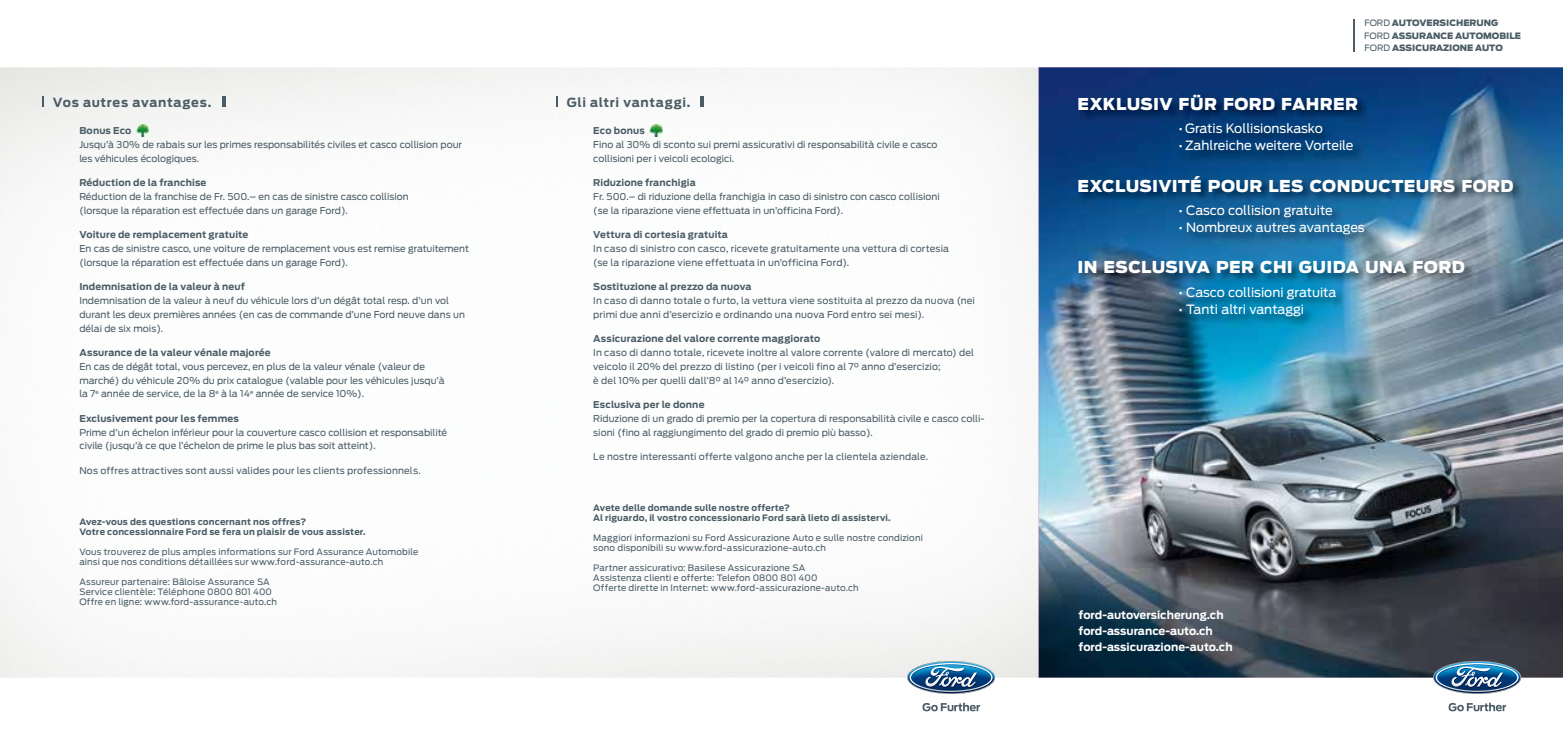
<style>
.page{position:relative;width:1563px;height:745px;background:#fff}
.page>*{position:absolute;margin:0;border:0;box-sizing:border-box;transform-origin:0 0}
.t1{font:900 16.25px "Ford Antenna";letter-spacing:.02em;color:#fff}
.t2{font:12.75px "Ford Antenna";color:#fff}
.t3{font:700 12.5px "Ford Antenna";letter-spacing:.055em;color:#4a5c65}
.t4{font:700 11px/16.2px "Ford Antenna";color:#fff}
.t5{font:9.38px/13.8px "Ford Antenna";color:#4a5c65}
.t6{font:700 9.38px "Ford Antenna";letter-spacing:.015em;color:#4a5c65}
.t7{font:8.75px/10px "Ford Antenna";letter-spacing:.015em;color:#4a5c65}
.t8{font:700 8.75px/10px "Ford Antenna";letter-spacing:.02em;color:#4a5c65}
.t9{font:900 8.75px/12.8px "Ford Antenna";letter-spacing:-.005em;color:#4a5c65}
.t10{font:900 8.62px "Ford Antenna";color:#4a5c65}
.s1{font-weight:400}
</style>
<div class="page">
<img style="left:0;top:67px;width:1038px;height:610px">
<img style="left:1038px;top:67px;width:525px;height:610px">
<hr style="left:1353px;top:19px;width:1px;height:33px;background:#4a5c65">
<img style="left:1077px;top:93px;width:291px;height:69px">
<img style="left:1077px;top:174px;width:447px;height:71px">
<img style="left:1077px;top:259px;width:399px;height:68px">
<svg style="left:1433px;top:660px;width:88px;height:33px;background:#5981a2"></svg>
<svg style="left:1448px;top:702px;width:58px;height:8px"></svg>
<svg style="left:907px;top:660px;width:88px;height:33px;background:#7199b8"></svg>
<svg style="left:922px;top:702px;width:58px;height:8px"></svg>
<svg style="left:137px;top:124px;width:12px;height:12px"></svg>
<svg style="left:650px;top:124px;width:12px;height:12px"></svg>
<div style="left:43px;top:86px;width:178px;height:34px;background:#f1f2f0"></div>
<hr style="left:222px;top:97px;width:4px;height:10px;background:#4a5c65">
<img style="left:556px;top:86px;width:144px;height:34px">
<svg style="left:556px;top:97px;width:2px;height:10px"></svg>
<hr style="left:700px;top:97px;width:4px;height:10px;background:#4a5c65">
<h3 class="t3" style="left:53px;top:91px;width:160px">Vos autres avantages.</h3>
<h3 class="t3" style="left:567px;top:91px;width:125px">Gli altri vantaggi.</h3>
<p class="t6" style="left:79px;top:122px;width:54px">Bonus Eco</p>
<p class="t5" style="left:79px;top:137px;width:384px">Jusqu’à 30% de rabais sur les primes responsabilités civiles et casco collision pour les véhicules écologiques.</p>
<p class="t6" style="left:79px;top:174px;width:128px">Réduction de la franchise</p>
<p class="t5" style="left:79px;top:189px;width:331px">Réduction de la franchise de Fr. 500.– en cas de sinistre casco collision (lorsque la réparation est effectuée dans un garage Ford).</p>
<p class="t6" style="left:79px;top:226px;width:170px">Voiture de remplacement gratuite</p>
<p class="t5" style="left:79px;top:240px;width:391px">En cas de sinistre casco, une voiture de remplacement vous est remise gratuitement (lorsque la réparation est effectuée dans un garage Ford).</p>
<p class="t6" style="left:79px;top:278px;width:167px">Indemnisation de la valeur à neuf</p>
<p class="t5" style="left:79px;top:292px;width:387px">Indemnisation de la valeur à neuf du véhicule lors d’un dégât total resp. d’un vol durant les deux premières années (en cas de commande d’une Ford neuve dans un délai de six mois).</p>
<p class="t6" style="left:79px;top:344px;width:193px">Assurance de la valeur vénale majorée</p>
<p class="t5" style="left:79px;top:358px;width:367px">En cas de dégât total, vous percevez, en plus de la valeur vénale (valeur de marché) du véhicule 20% du prix catalogue (valable pour les véhicules jusqu’à la 7<sup>e</sup> année de service, de la 8<sup>e</sup> à la 14<sup>e</sup> année de service 10%).</p>
<p class="t6" style="left:79px;top:409px;width:161px">Exclusivement pour les femmes</p>
<p class="t5" style="left:79px;top:424px;width:369px">Prime d’un échelon inférieur pour la couverture casco collision et responsabilité civile (jusqu’à ce que l’échelon de prime le plus bas soit atteint).</p>
<p class="t5" style="left:79px;top:462px;width:343px">Nos offres attractives sont aussi valides pour les clients professionnels.</p>
<p class="t8" style="left:79px;top:515px;width:288px">Avez-vous des questions concernant nos offres?<br>Votre concessionnaire Ford se fera un plaisir de vous assister.</p>
<p class="t7" style="left:79px;top:545px;width:340px">Vous trouverez de plus amples informations sur Ford Assurance Automobile ainsi que nos conditions détaillées sur www.ford-assurance-auto.ch</p>
<p class="t7" style="left:79px;top:575px;width:199px">Assureur partenaire: Bâloise Assurance SA<br>Service clientèle: Téléphone 0800 801 400<br>Offre en ligne: www.ford-assurance-auto.ch</p>
<p class="t6" style="left:593px;top:122px;width:53px">Eco bonus</p>
<p class="t5" style="left:593px;top:137px;width:346px">Fino al 30% di sconto sui premi assicurativi di responsabilità civile e casco collisioni per i veicoli ecologici.</p>
<p class="t6" style="left:593px;top:174px;width:104px">Riduzione franchigia</p>
<p class="t5" style="left:593px;top:189px;width:348px">Fr. 500.– di riduzione della franchigia in caso di sinistro con casco collisioni (se la riparazione viene effettuata in un’officina Ford).</p>
<p class="t6" style="left:593px;top:226px;width:136px">Vettura di cortesia gratuita</p>
<p class="t5" style="left:593px;top:240px;width:357px">In caso di sinistro con casco, ricevete gratuitamente una vettura di cortesia (se la riparazione viene effettuata in un’officina Ford).</p>
<p class="t6" style="left:593px;top:278px;width:160px">Sostituzione al prezzo da nuova</p>
<p class="t5" style="left:593px;top:292px;width:383px">In caso di danno totale o furto, la vettura viene sostituita al prezzo da nuova (nei primi due anni d’esercizio e ordinando una nuova Ford entro sei mesi).</p>
<p class="t6" style="left:593px;top:330px;width:228px">Assicurazione del valore corrente maggiorato</p>
<p class="t5" style="left:593px;top:344px;width:382px">In caso di danno totale, ricevete inoltre al valore corrente (valore di mercato) del veicolo il 20% del prezzo di listino (per i veicoli fino al 7° anno d’esercizio;<br>è del 10% per quelli dall’8° al 14° anno d’esercizio).</p>
<p class="t6" style="left:593px;top:396px;width:113px">Esclusiva per le donne</p>
<p class="t5" style="left:593px;top:410px;width:393px">Riduzione di un grado di premio per la copertura di responsabilità civile e casco colli&shy;sioni (fino al raggiungimento del grado di premio più basso).</p>
<p class="t5" style="left:593px;top:448px;width:336px">Le nostre interessanti offerte valgono anche per la clientela aziendale.</p>
<p class="t8" style="left:593px;top:501px;width:299px">Avete delle domande sulle nostre offerte?<br>Al riguardo, il vostro concessionario Ford sarà lieto di assistervi.</p>
<p class="t7" style="left:593px;top:531px;width:331px">Maggiori informazioni su Ford Assicurazione Auto e sulle nostre condizioni sono disponibili su www.ford-assicurazione-auto.ch</p>
<p class="t7" style="left:593px;top:561px;width:267px">Partner assicurativo: Basilese Assicurazione SA<br>Assistenza clienti e offerte: Telefon 0800 801 400<br>Offerte dirette in Internet: www.ford-assicurazione-auto.ch</p>
<p class="t9" style="left:1364px;top:16px;width:158px"><span class="s1">FORD</span> AUTOVERSICHERUNG<br><span class="s1">FORD</span> ASSURANCE AUTOMOBILE</p>
<p class="t10" style="left:1364px;top:40px;width:140px"><span class="s1">FORD</span> ASSICURAZIONE AUTO</p>
<h1 class="t1" style="left:1077px;top:88px;width:282px">EXKLUSIV FÜR FORD FAHRER</h1>
<h2 class="t2" style="left:1178px;top:117px;width:146px">• Gratis Kollisionskasko</h2>
<h2 class="t2" style="left:1178px;top:134px;width:176px">• Zahlreiche weitere Vorteile</h2>
<h1 class="t1" style="left:1077px;top:170px;width:438px">EXCLUSIVITÉ POUR LES CONDUCTEURS FORD</h1>
<h2 class="t2" style="left:1178px;top:199px;width:156px">• Casco collision gratuite</h2>
<h2 class="t2" style="left:1178px;top:216px;width:188px">• Nombreux autres avantages</h2>
<h1 class="t1" style="left:1077px;top:252px;width:389px">IN ESCLUSIVA PER CHI GUIDA UNA FORD</h1>
<h2 class="t2" style="left:1178px;top:281px;width:159px">• Casco collisioni gratuita</h2>
<h2 class="t2" style="left:1178px;top:298px;width:127px">• Tanti altri vantaggi</h2>
<p class="t4" style="left:1078px;top:605px;width:155px">ford-autoversicherung.ch ford-assurance-auto.ch ford-assicurazione-auto.ch</p>
</div>
